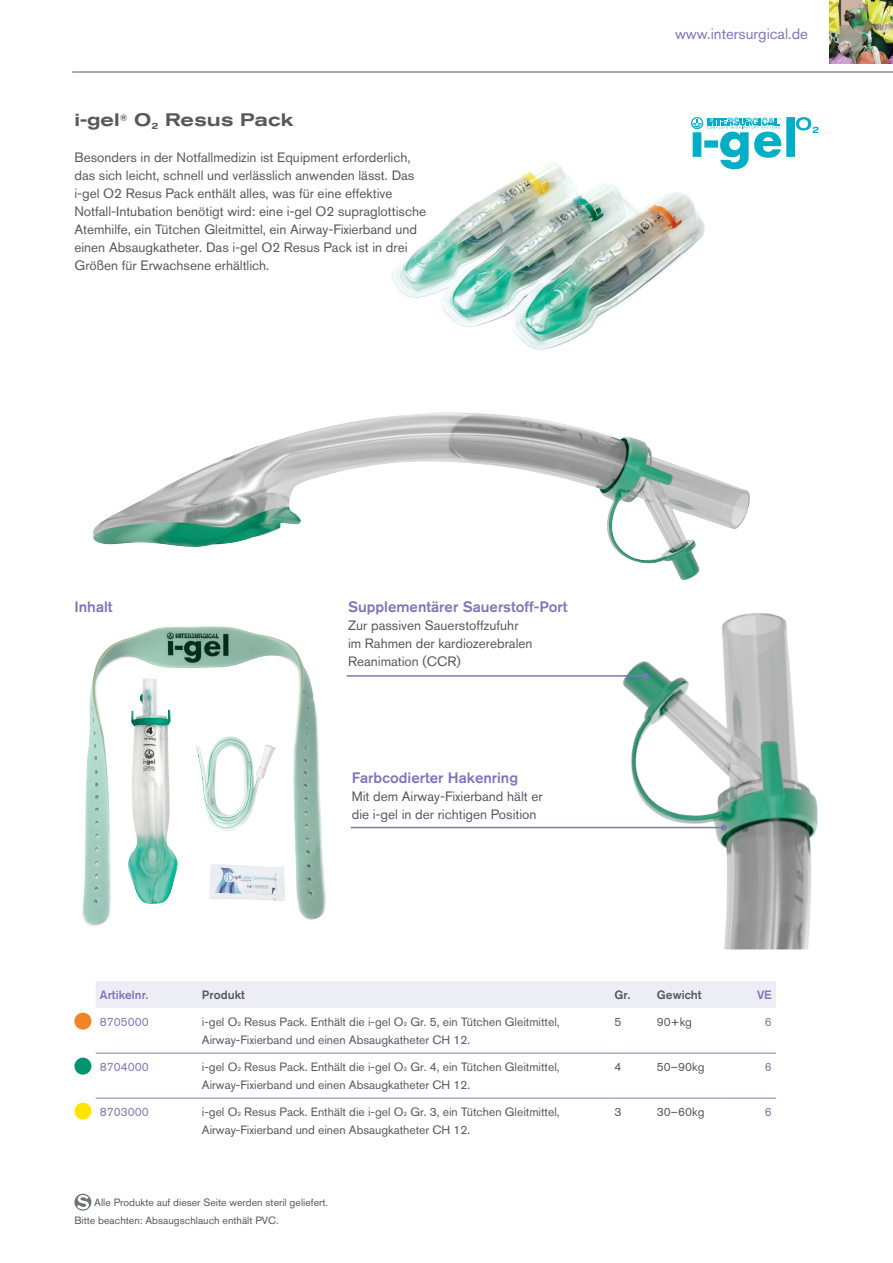
<style>
.page{position:relative;width:893px;height:1263px;background:#fff}
.page>*{position:absolute;margin:0;border:0;box-sizing:border-box;transform-origin:0 0}
.t1{font:500 expanded 18px "Akzidenz Grotesk BQ";color:#57585a}
.t2{font:500 15px "Akzidenz Grotesk BQ";color:#7f76b7}
.t3{font:15px "Akzidenz Grotesk BQ";color:#7f76b7}
.t4{font:13.5px/18px "Akzidenz Grotesk BQ";color:#57585a}
.t5{font:12px/18px "Akzidenz Grotesk BQ";color:#57585a}
.t6{font:12px "Akzidenz Grotesk BQ";color:#7f76b7}
.t7{font:500 12px "Akzidenz Grotesk BQ";color:#57585a}
.t8{font:500 12px "Akzidenz Grotesk BQ";color:#7f76b7}
.t9{font:10.5px/18px "Akzidenz Grotesk BQ";color:#57585a}
.s1{font-size:6.3px}
</style>
<div class="page">
<hr style="left:72px;top:72px;width:821px;height:1px;background:#57585a">
<img style="left:829px;top:0;width:64px;height:63px">
<img style="left:391px;top:163px;width:314px;height:187px">
<svg style="left:691px;top:117px;width:128px;height:52px"></svg>
<div style="left:96px;top:981px;width:680px;height:27px;background:#ededf6"></div>
<hr style="left:96px;top:1053px;width:106px;height:1px;background:#7f76b7">
<hr style="left:202px;top:1053px;width:412px;height:1px;background:#7f76b7">
<hr style="left:614px;top:1053px;width:43px;height:1px;background:#7f76b7">
<hr style="left:657px;top:1053px;width:64px;height:1px;background:#7f76b7">
<hr style="left:721px;top:1053px;width:55px;height:1px;background:#7f76b7">
<hr style="left:96px;top:1098px;width:106px;height:1px;background:#7f76b7">
<hr style="left:202px;top:1098px;width:412px;height:1px;background:#7f76b7">
<hr style="left:614px;top:1098px;width:43px;height:1px;background:#7f76b7">
<hr style="left:657px;top:1098px;width:64px;height:1px;background:#7f76b7">
<hr style="left:721px;top:1098px;width:55px;height:1px;background:#7f76b7">
<div style="left:74px;top:1012px;width:17px;height:18px;background:#f58427;border-radius:50%"></div>
<div style="left:74px;top:1057px;width:17px;height:18px;background:#009370;border-radius:50%"></div>
<div style="left:74px;top:1102px;width:17px;height:18px;background:#ffe501;border-radius:50%"></div>
<img style="left:93px;top:412px;width:657px;height:144px">
<img style="left:82px;top:626px;width:244px;height:301px">
<img style="left:613px;top:556px;width:205px;height:393px">
<hr style="left:347px;top:675px;width:299px;height:2px;background:#7f76b7">
<svg style="left:643px;top:673px;width:6px;height:6px"></svg>
<hr style="left:351px;top:827px;width:373px;height:1px;background:#7f76b7">
<svg style="left:721px;top:824px;width:6px;height:6px"></svg>
<img style="left:96px;top:666px;width:113px;height:247px">
<img style="left:199px;top:857px;width:92px;height:50px">
<img style="left:185px;top:720px;width:96px;height:117px">
<svg style="left:74px;top:1193px;width:17px;height:18px"></svg>
<svg style="left:77px;top:1195px;width:12px;height:14px"></svg>
<h1 class="t1" style="left:74px;top:109px;width:220px">i-gel<sup>®</sup> O<sub>2</sub> Resus Pack</h1>
<p class="t4" style="left:74px;top:148px;width:353px">Besonders in der Notfallmedizin ist Equipment erforderlich, das sich leicht, schnell und verlässlich anwenden lässt. Das i-gel O2 Resus Pack enthält alles, was für eine effektive Notfall-Intubation benötigt wird: eine i-gel O2 supraglottische Atemhilfe, ein Tütchen Gleitmittel, ein Airway-Fixierband und einen Absaugkatheter. Das i-gel O2 Resus Pack ist in drei Größen für Erwachsene erhältlich.</p>
<p class="t3" style="left:675px;top:25px;width:134px">www.intersurgical.de</p>
<p class="t2" style="left:74px;top:598px;width:40px">Inhalt</p>
<p class="t2" style="left:348px;top:598px;width:221px">Supplementärer Sauerstoff-Port</p>
<p class="t4" style="left:348px;top:616px;width:186px">Zur passiven Sauerstoffzufuhr im Rahmen der kardiozerebralen<br>Reanimation (CCR)</p>
<p class="t2" style="left:352px;top:769px;width:168px">Farbcodierter Hakenring</p>
<p class="t4" style="left:352px;top:787px;width:192px">Mit dem Airway-Fixierband hält er die i-gel in der richtigen Position</p>
<p class="t8" style="left:100px;top:987px;width:50px">Artikelnr.</p>
<p class="t7" style="left:202px;top:987px;width:44px">Produkt</p>
<p class="t7" style="left:614px;top:987px;width:89px">Gr. Gewicht</p>
<p class="t8" style="left:757px;top:987px;width:16px">VE</p>
<p class="t6" style="left:100px;top:1015px;width:50px">8705000</p>
<p class="t5" style="left:202px;top:1013px;width:359px">i-gel O<span class="s1">2</span> Resus Pack. Enthält die i-gel O<span class="s1">2</span> Gr. 5, ein Tütchen Gleitmittel,<br>Airway-Fixierband und einen Absaugkatheter CH 12.</p>
<p class="t5" style="left:614px;top:1013px;width:8px">5</p>
<p class="t5" style="left:657px;top:1013px;width:36px">90+kg</p>
<p class="t6" style="left:765px;top:1015px;width:8px">6</p>
<p class="t6" style="left:100px;top:1060px;width:50px">8704000</p>
<p class="t5" style="left:202px;top:1058px;width:359px">i-gel O<span class="s1">2</span> Resus Pack. Enthält die i-gel O<span class="s1">2</span> Gr. 4, ein Tütchen Gleitmittel,<br>Airway-Fixierband und einen Absaugkatheter CH 12.</p>
<p class="t5" style="left:614px;top:1058px;width:8px">4</p>
<p class="t5" style="left:657px;top:1058px;width:49px">50–90kg</p>
<p class="t6" style="left:765px;top:1060px;width:8px">6</p>
<p class="t6" style="left:100px;top:1105px;width:50px">8703000</p>
<p class="t5" style="left:202px;top:1103px;width:359px">i-gel O<span class="s1">2</span> Resus Pack. Enthält die i-gel O<span class="s1">2</span> Gr. 3, ein Tütchen Gleitmittel,<br>Airway-Fixierband und einen Absaugkatheter CH 12.</p>
<p class="t5" style="left:614px;top:1103px;width:8px">3</p>
<p class="t5" style="left:657px;top:1103px;width:49px">30–60kg</p>
<p class="t6" style="left:765px;top:1105px;width:8px">6</p>
<p class="t9" style="left:74px;top:1193px;width:255px;text-indent:20px">Alle Produkte auf dieser Seite werden steril geliefert.<br>Bitte beachten: Absaugschlauch enthält PVC.</p>
</div>
